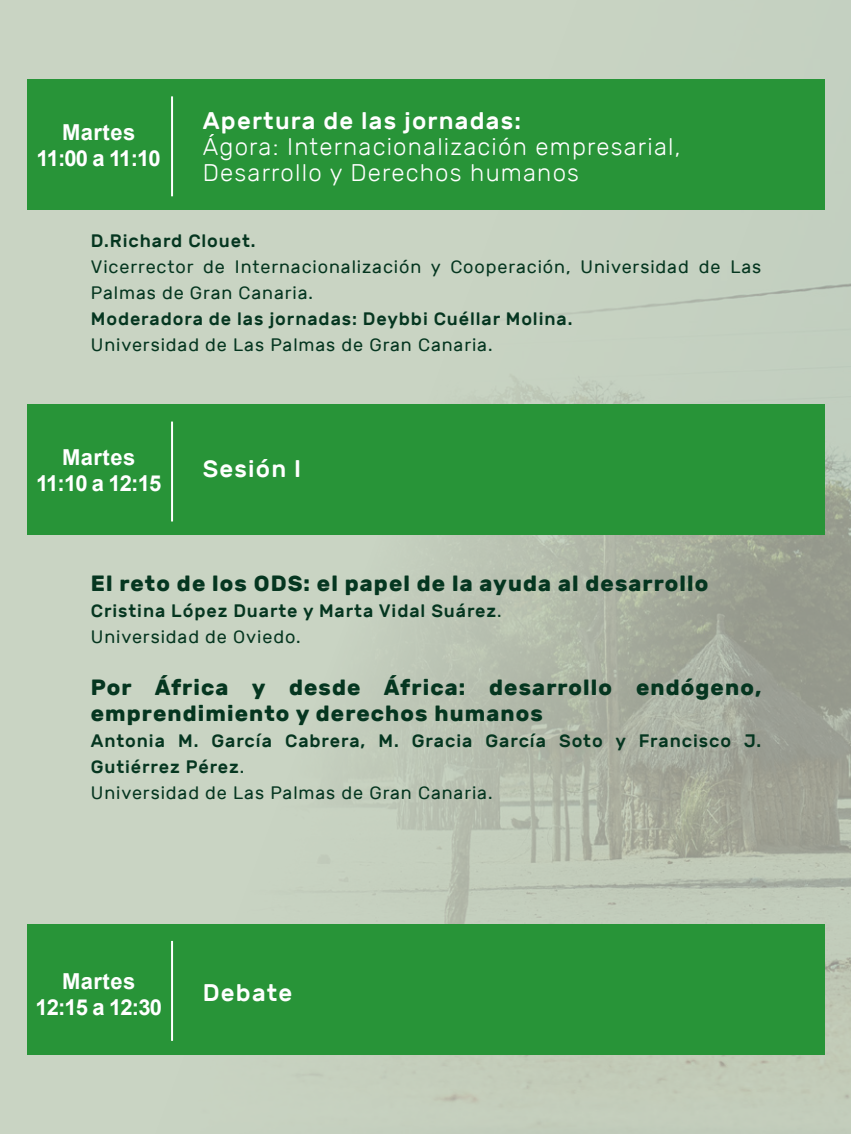
<style>
.page{position:relative;width:851px;height:1134px;background:#fff}
.page>*{position:absolute;margin:0;border:0;box-sizing:border-box;transform-origin:0 0}
.t1{font:300 24px/26px "Rubik";letter-spacing:.05em;color:#fff}
.t2{font:500 24px "Rubik";letter-spacing:.05em;color:#fff}
.t3{font:700 22px/26px "Rubik";letter-spacing:.05em;color:#053620}
.t4{font:700 22px/26px "Arial";letter-spacing:.02em;color:#fff;text-align:center}
.t5{font:500 18px/26px "Rubik";letter-spacing:.05em;color:#053620}
.t6{font:18px/26px "Rubik";letter-spacing:.05em;color:#053620}
.s1{font-weight:400}
</style>
<div class="page">
<img style="left:0;top:0;width:850px;height:1134px">
<div style="left:27px;top:79px;width:797px;height:131px;background:#289438"></div>
<div style="left:27px;top:405px;width:797px;height:130px;background:#289438"></div>
<div style="left:27px;top:924px;width:797px;height:130px;background:#289438"></div>
<hr style="left:171px;top:96px;width:2px;height:100px;background:#fff">
<hr style="left:171px;top:422px;width:2px;height:99px;background:#fff">
<hr style="left:171px;top:941px;width:2px;height:100px;background:#fff">
<p class="t4" style="left:37px;top:120px;width:125px">Martes<br>11:00 a 11:10</p>
<h1 class="t2" style="left:203px;top:107px;width:319px">Apertura de las jornadas:</h1>
<h1 class="t1" style="left:203px;top:134px;width:479px">Ágora: Internacionalización empresarial,<br>Desarrollo y Derechos humanos</h1>
<p class="t5" style="left:91px;top:228px;width:166px">D.Richard Clouet.</p>
<p class="t6" style="left:91px;top:254px;width:672px">Vicerrector de Internacionalización y Cooperación, Universidad de Las<br>Palmas de Gran Canaria.</p>
<p class="t5" style="left:91px;top:306px;width:483px">Moderadora de las jornadas: Deybbi Cuéllar Molina.</p>
<p class="t6" style="left:91px;top:332px;width:403px">Universidad de Las Palmas de Gran Canaria.</p>
<p class="t4" style="left:36px;top:445px;width:127px">Martes<br>11:10 a 12:15</p>
<h1 class="t2" style="left:203px;top:455px;width:100px">Sesión I</h1>
<p class="t3" style="left:91px;top:571px;width:619px">El reto de los ODS: el papel de la ayuda al desarrollo</p>
<p class="t5" style="left:91px;top:598px;width:412px">Cristina López Duarte y Marta Vidal Suárez<span class="s1">.<br>Universidad de Oviedo.</span></p>
<p class="t3" style="left:91px;top:675px;width:672px">Por África y desde África: desarrollo endógeno, emprendimiento y derechos humanos</p>
<p class="t5" style="left:91px;top:728px;width:672px">Antonia M. García Cabrera, M. Gracia García Soto y Francisco J.<br>Gutiérrez Pérez<span class="s1">.<br>Universidad de Las Palmas de Gran Canaria.</span></p>
<p class="t4" style="left:35px;top:969px;width:128px">Martes<br>12:15 a 12:30</p>
<h1 class="t2" style="left:203px;top:979px;width:91px">Debate</h1>
</div>
